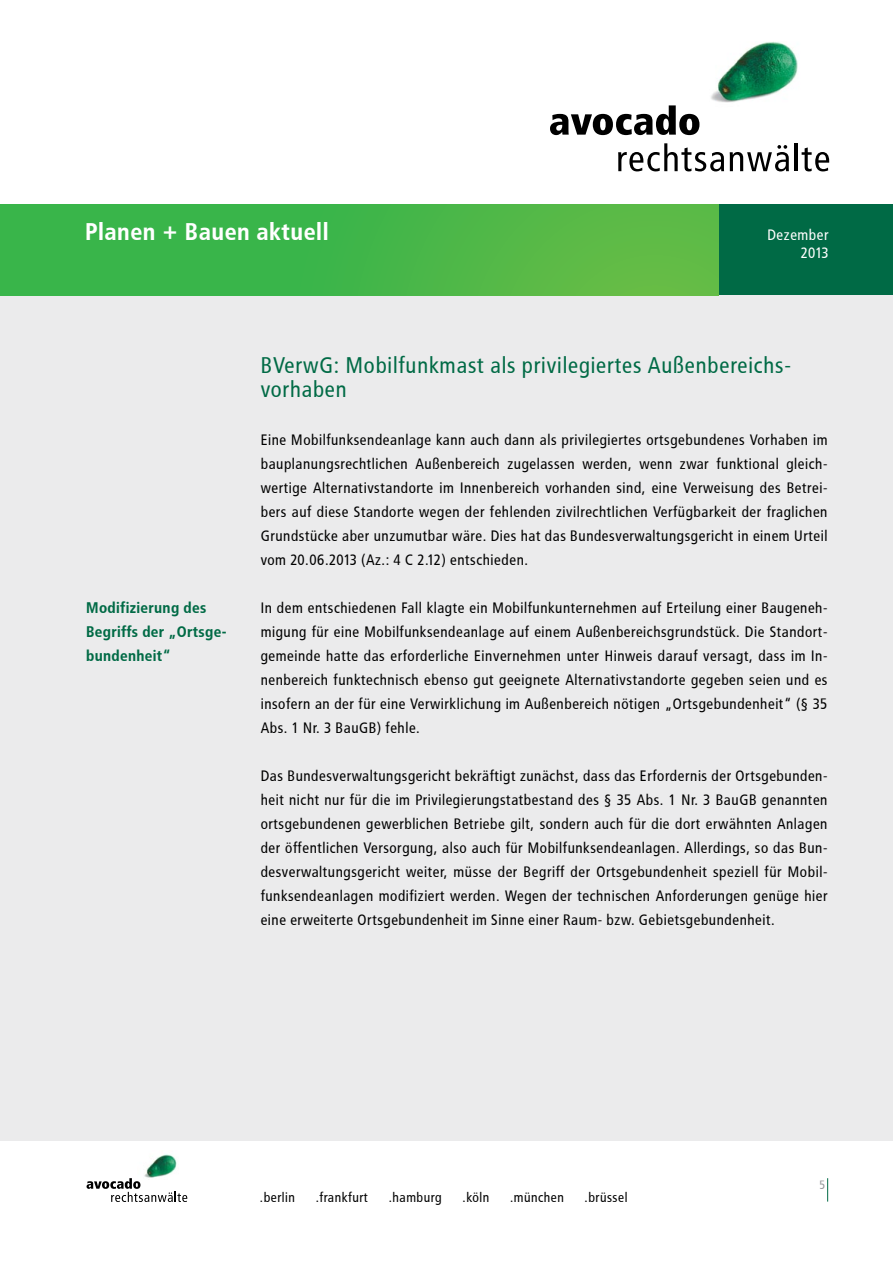
<style>
.page{position:relative;width:893px;height:1263px;background:#fff}
.page>*{position:absolute;margin:0;border:0;box-sizing:border-box;transform-origin:0 0}
.t1{font:700 24px "Avocado";color:#fff}
.t2{font:22.5px/24px "Avocado";color:#006a45}
.t3{font:700 15.3px/24px "Avocado";color:#006a45}
.t4{font:15px/24px "Avocado";color:#000;text-align:justify}
.t5{font:15px/18px "Avocado";color:#fff;text-align:right}
.t6{font:13.5px "Avocado";color:#000}
.t7{font:12px "Avocado";color:#97999c}
</style>
<div class="page">
<img style="left:711px;top:42px;width:87px;height:61px">
<svg style="left:550px;top:105px;width:149px;height:30px"></svg>
<svg style="left:618px;top:143px;width:106px;height:28px"></svg>
<svg style="left:730px;top:145px;width:59px;height:26px"></svg>
<hr style="left:795px;top:143px;width:3px;height:28px;background:#000">
<svg style="left:802px;top:147px;width:27px;height:24px"></svg>
<div style="left:719px;top:204px;width:174px;height:92px;background:#006a45"></div>
<svg style="left:827px;top:1178px;width:1px;height:23px"></svg>
<img style="left:144px;top:1154px;width:33px;height:24px">
<svg style="left:87px;top:1178px;width:100px;height:24px"></svg>
<div style="left:0;top:296px;width:893px;height:845px;background:#ebebec"></div>
<div style="left:0;top:204px;width:719px;height:92px;background:linear-gradient(to right,#2eb34b,#61bb46)"></div>
<h1 class="t1" style="left:85px;top:218px;width:245px">Planen + Bauen aktuell</h1>
<p class="t5" style="left:767px;top:226px;width:63px">Dezember<br>2013</p>
<p class="t3" style="left:86px;top:595px;width:142px">Modifizierung des<br>Begriffs der „Ortsge&shy;bundenheit“</p>
<h2 class="t2" style="left:261px;top:353px;width:533px">BVerwG: Mobilfunkmast als privilegiertes Außenbereichs&shy;vorhaben</h2>
<p class="t4" style="left:261px;top:427px;width:569px">Eine Mobilfunksendeanlage kann auch dann als privilegiertes ortsgebundenes Vorhaben im bauplanungsrechtlichen Außenbereich zugelassen werden, wenn zwar funktional gleich&shy;wertige Alternativstandorte im Innenbereich vorhanden sind, eine Verweisung des Betrei&shy;bers auf diese Standorte wegen der fehlenden zivilrechtlichen Verfügbarkeit der fraglichen Grundstücke aber unzumutbar wäre. Dies hat das Bundesverwaltungsgericht in einem Urteil vom 20.06.2013 (Az.: 4 C 2.12) entschieden.</p>
<p class="t4" style="left:261px;top:595px;width:569px">In dem entschiedenen Fall klagte ein Mobilfunkunternehmen auf Erteilung einer Baugeneh&shy;migung für eine Mobilfunksendeanlage auf einem Außenbereichsgrundstück. Die Standort&shy;gemeinde hatte das erforderliche Einvernehmen unter Hinweis darauf versagt, dass im In&shy;nenbereich funktechnisch ebenso gut geeignete Alternativstandorte gegeben seien und es insofern an der für eine Verwirklichung im Außenbereich nötigen „Ortsgebundenheit“ (§ 35<br>Abs. 1 Nr. 3 BauGB) fehle.</p>
<p class="t4" style="left:261px;top:763px;width:569px">Das Bundesverwaltungsgericht bekräftigt zunächst, dass das Erfordernis der Ortsgebunden&shy;heit nicht nur für die im Privilegierungstatbestand des § 35 Abs. 1 Nr. 3 BauGB genannten ortsgebundenen gewerblichen Betriebe gilt, sondern auch für die dort erwähnten Anlagen der öffentlichen Versorgung, also auch für Mobilfunksendeanlagen. Allerdings, so das Bun&shy;desverwaltungsgericht weiter, müsse der Begriff der Ortsgebundenheit speziell für Mobil&shy;funksendeanlagen modifiziert werden. Wegen der technischen Anforderungen genüge hier eine erweiterte Ortsgebundenheit im Sinne einer Raum- bzw. Gebietsgebundenheit.</p>
<p class="t6" style="left:260px;top:1189px;width:37px">.berlin</p>
<p class="t6" style="left:316px;top:1189px;width:54px">.frankfurt</p>
<p class="t6" style="left:389px;top:1189px;width:55px">.hamburg</p>
<p class="t6" style="left:463px;top:1189px;width:29px">.köln</p>
<p class="t6" style="left:510px;top:1189px;width:56px">.münchen</p>
<p class="t6" style="left:585px;top:1189px;width:45px">.brüssel</p>
<p class="t7" style="left:819px;top:1178px;width:8px">5</p>
</div>
